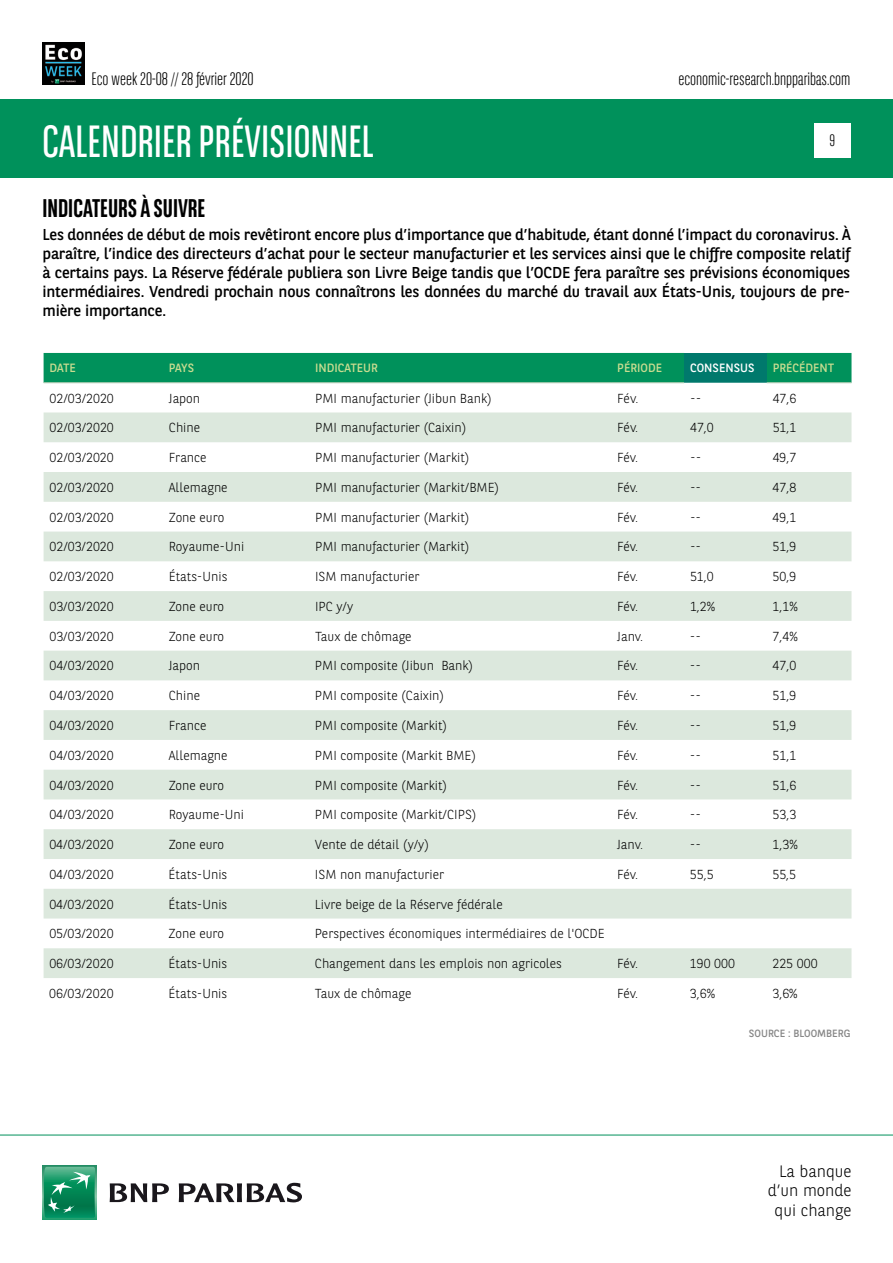
<style>
.page{position:relative;width:893px;height:1263px;background:#fff}
.page>*{position:absolute;margin:0;border:0;box-sizing:border-box;transform-origin:0 0}
.t1{font:45px "BNPP Sans Condensed";color:#fff}
.t2{font:700 25.5px "BNPP Sans Condensed";color:#000}
.t3{font:300 18px "BNPP Sans Condensed";color:#000}
.t4{font:300 16.5px/19.8px "BNPP Sans";color:#000;text-align:right}
.t5{font:300 16.5px "BNPP Sans Condensed";color:#000}
.t6{font:15.75px/18.9px "BNPP Sans";letter-spacing:-.01em;color:#000;text-align:justify}
.t7{font:300 13.05px "BNPP Sans";color:#000}
.t8{font:12px "BNPP Sans";color:#c9dc90}
.t9{font:12px "BNPP Sans";color:#fff}
.t10{font:10.5px "BNPP Sans";color:#878787}
</style>
<div class="page">
<div style="left:1px;top:99px;width:892px;height:78px;background:#00915b"></div>
<svg style="left:43px;top:1166px;width:53px;height:53px"></svg>
<svg style="left:44px;top:1167px;width:51px;height:51px;background:#26996e"></svg>
<svg style="left:110px;top:1183px;width:59px;height:19px"></svg>
<svg style="left:179px;top:1183px;width:123px;height:19px"></svg>
<hr style="left:0;top:1135px;width:893px;height:1px;background:#00915b">
<div style="left:814px;top:123px;width:36px;height:34px;background:#fff"></div>
<img style="left:43px;top:43px;width:42px;height:42px">
<div style="left:44px;top:353px;width:807px;height:29px;background:#00915b"></div>
<div style="left:684px;top:353px;width:83px;height:30px;background:#00796c"></div>
<svg style="left:44px;top:412px;width:807px;height:566px;fill:#dce8dd"></svg>
<hr style="left:44px;top:382px;width:119px;height:1px;background:#a2c5a9">
<hr style="left:163px;top:382px;width:146px;height:1px;background:#a2c5a9">
<hr style="left:309px;top:382px;width:302px;height:1px;background:#a2c5a9">
<hr style="left:611px;top:382px;width:73px;height:1px;background:#a2c5a9">
<hr style="left:767px;top:382px;width:84px;height:1px;background:#a2c5a9">
<h3 class="t3" style="left:91px;top:67px;width:164px">Eco week 20-08 // 28 février 2020</h3>
<h3 class="t3" style="left:678px;top:67px;width:174px">economic-research.bnpparibas.com</h3>
<h1 class="t1" style="left:43px;top:113px;width:333px">CALENDRIER PRÉVISIONNEL</h1>
<h2 class="t2" style="left:43px;top:193px;width:164px">INDICATEURS À SUIVRE</h2>
<p class="t6" style="left:43px;top:224px;width:809px">Les données de début de mois revêtiront encore plus d’importance que d’habitude, étant donné l’impact du coronavirus. À paraître, l’indice des directeurs d’achat pour le secteur manufacturier et les services ainsi que le chiffre composite relatif à certains pays. La Réserve fédérale publiera son Livre Beige tandis que l’OCDE fera paraître ses prévisions économiques intermédiaires. Vendredi prochain nous connaîtrons les données du marché du travail aux États-Unis, toujours de pre&shy;mière importance.</p>
<p class="t5" style="left:829px;top:130px;width:7px">9</p>
<p class="t8" style="left:50px;top:360px;width:28px">DATE</p>
<p class="t8" style="left:169px;top:360px;width:27px">PAYS</p>
<p class="t8" style="left:315px;top:360px;width:64px">INDICATEUR</p>
<p class="t8" style="left:617px;top:360px;width:46px">PÉRIODE</p>
<p class="t9" style="left:690px;top:360px;width:66px">CONSENSUS</p>
<p class="t8" style="left:773px;top:360px;width:63px">PRÉCÉDENT</p>
<p class="t7" style="left:50px;top:389px;width:66px">02/03/2020</p>
<p class="t7" style="left:169px;top:389px;width:33px">Japon</p>
<p class="t7" style="left:315px;top:389px;width:178px">PMI manufacturier (Jibun Bank)</p>
<p class="t7" style="left:617px;top:389px;width:23px">Fév.</p>
<p class="t7" style="left:690px;top:389px;width:13px">--</p>
<p class="t7" style="left:773px;top:389px;width:25px">47,6</p>
<p class="t7" style="left:50px;top:419px;width:66px">02/03/2020</p>
<p class="t7" style="left:169px;top:419px;width:33px">Chine</p>
<p class="t7" style="left:315px;top:419px;width:153px">PMI manufacturier (Caixin)</p>
<p class="t7" style="left:617px;top:419px;width:23px">Fév.</p>
<p class="t7" style="left:690px;top:419px;width:25px">47,0</p>
<p class="t7" style="left:773px;top:419px;width:25px">51,1</p>
<p class="t7" style="left:50px;top:449px;width:66px">02/03/2020</p>
<p class="t7" style="left:169px;top:449px;width:39px">France</p>
<p class="t7" style="left:315px;top:449px;width:156px">PMI manufacturier (Markit)</p>
<p class="t7" style="left:617px;top:449px;width:23px">Fév.</p>
<p class="t7" style="left:690px;top:449px;width:13px">--</p>
<p class="t7" style="left:773px;top:449px;width:25px">49,7</p>
<p class="t7" style="left:50px;top:478px;width:66px">02/03/2020</p>
<p class="t7" style="left:169px;top:478px;width:60px">Allemagne</p>
<p class="t7" style="left:315px;top:478px;width:186px">PMI manufacturier (Markit/BME)</p>
<p class="t7" style="left:617px;top:478px;width:23px">Fév.</p>
<p class="t7" style="left:690px;top:478px;width:13px">--</p>
<p class="t7" style="left:773px;top:478px;width:25px">47,8</p>
<p class="t7" style="left:50px;top:508px;width:66px">02/03/2020</p>
<p class="t7" style="left:169px;top:508px;width:57px">Zone euro</p>
<p class="t7" style="left:315px;top:508px;width:156px">PMI manufacturier (Markit)</p>
<p class="t7" style="left:617px;top:508px;width:23px">Fév.</p>
<p class="t7" style="left:690px;top:508px;width:13px">--</p>
<p class="t7" style="left:773px;top:508px;width:25px">49,1</p>
<p class="t7" style="left:50px;top:538px;width:66px">02/03/2020</p>
<p class="t7" style="left:169px;top:538px;width:77px">Royaume-Uni</p>
<p class="t7" style="left:315px;top:538px;width:156px">PMI manufacturier (Markit)</p>
<p class="t7" style="left:617px;top:538px;width:23px">Fév.</p>
<p class="t7" style="left:690px;top:538px;width:13px">--</p>
<p class="t7" style="left:773px;top:538px;width:25px">51,9</p>
<p class="t7" style="left:50px;top:568px;width:66px">02/03/2020</p>
<p class="t7" style="left:169px;top:568px;width:60px">États-Unis</p>
<p class="t7" style="left:315px;top:568px;width:106px">ISM manufacturier</p>
<p class="t7" style="left:617px;top:568px;width:23px">Fév.</p>
<p class="t7" style="left:690px;top:568px;width:25px">51,0</p>
<p class="t7" style="left:773px;top:568px;width:25px">50,9</p>
<p class="t7" style="left:49px;top:597px;width:66px">03/03/2020</p>
<p class="t7" style="left:169px;top:597px;width:57px">Zone euro</p>
<p class="t7" style="left:315px;top:597px;width:40px">IPC y/y</p>
<p class="t7" style="left:617px;top:597px;width:23px">Fév.</p>
<p class="t7" style="left:690px;top:597px;width:27px">1,2%</p>
<p class="t7" style="left:773px;top:597px;width:27px">1,1%</p>
<p class="t7" style="left:49px;top:627px;width:66px">03/03/2020</p>
<p class="t7" style="left:169px;top:627px;width:57px">Zone euro</p>
<p class="t7" style="left:315px;top:627px;width:98px">Taux de chômage</p>
<p class="t7" style="left:617px;top:627px;width:28px">Janv.</p>
<p class="t7" style="left:690px;top:627px;width:13px">--</p>
<p class="t7" style="left:773px;top:627px;width:27px">7,4%</p>
<p class="t7" style="left:49px;top:657px;width:66px">04/03/2020</p>
<p class="t7" style="left:169px;top:657px;width:33px">Japon</p>
<p class="t7" style="left:315px;top:657px;width:159px">PMI composite (Jibun Bank)</p>
<p class="t7" style="left:617px;top:657px;width:23px">Fév.</p>
<p class="t7" style="left:690px;top:657px;width:13px">--</p>
<p class="t7" style="left:773px;top:657px;width:25px">47,0</p>
<p class="t7" style="left:49px;top:687px;width:66px">04/03/2020</p>
<p class="t7" style="left:169px;top:687px;width:33px">Chine</p>
<p class="t7" style="left:315px;top:687px;width:130px">PMI composite (Caixin)</p>
<p class="t7" style="left:617px;top:687px;width:23px">Fév.</p>
<p class="t7" style="left:690px;top:687px;width:13px">--</p>
<p class="t7" style="left:773px;top:687px;width:25px">51,9</p>
<p class="t7" style="left:49px;top:716px;width:66px">04/03/2020</p>
<p class="t7" style="left:169px;top:716px;width:39px">France</p>
<p class="t7" style="left:315px;top:716px;width:134px">PMI composite (Markit)</p>
<p class="t7" style="left:617px;top:716px;width:23px">Fév.</p>
<p class="t7" style="left:690px;top:716px;width:13px">--</p>
<p class="t7" style="left:772px;top:716px;width:25px">51,9</p>
<p class="t7" style="left:49px;top:746px;width:66px">04/03/2020</p>
<p class="t7" style="left:169px;top:746px;width:60px">Allemagne</p>
<p class="t7" style="left:315px;top:746px;width:163px">PMI composite (Markit BME)</p>
<p class="t7" style="left:617px;top:746px;width:23px">Fév.</p>
<p class="t7" style="left:690px;top:746px;width:13px">--</p>
<p class="t7" style="left:772px;top:746px;width:25px">51,1</p>
<p class="t7" style="left:49px;top:776px;width:66px">04/03/2020</p>
<p class="t7" style="left:169px;top:776px;width:57px">Zone euro</p>
<p class="t7" style="left:315px;top:776px;width:134px">PMI composite (Markit)</p>
<p class="t7" style="left:617px;top:776px;width:23px">Fév.</p>
<p class="t7" style="left:690px;top:776px;width:13px">--</p>
<p class="t7" style="left:772px;top:776px;width:25px">51,6</p>
<p class="t7" style="left:49px;top:806px;width:66px">04/03/2020</p>
<p class="t7" style="left:169px;top:806px;width:77px">Royaume-Uni</p>
<p class="t7" style="left:315px;top:806px;width:163px">PMI composite (Markit/CIPS)</p>
<p class="t7" style="left:617px;top:806px;width:23px">Fév.</p>
<p class="t7" style="left:690px;top:806px;width:13px">--</p>
<p class="t7" style="left:772px;top:806px;width:25px">53,3</p>
<p class="t7" style="left:49px;top:836px;width:66px">04/03/2020</p>
<p class="t7" style="left:169px;top:836px;width:57px">Zone euro</p>
<p class="t7" style="left:315px;top:836px;width:115px">Vente de détail (y/y)</p>
<p class="t7" style="left:617px;top:836px;width:28px">Janv.</p>
<p class="t7" style="left:690px;top:836px;width:13px">--</p>
<p class="t7" style="left:772px;top:836px;width:27px">1,3%</p>
<p class="t7" style="left:49px;top:865px;width:66px">04/03/2020</p>
<p class="t7" style="left:169px;top:865px;width:60px">États-Unis</p>
<p class="t7" style="left:315px;top:865px;width:131px">ISM non manufacturier</p>
<p class="t7" style="left:617px;top:865px;width:23px">Fév.</p>
<p class="t7" style="left:690px;top:865px;width:25px">55,5</p>
<p class="t7" style="left:772px;top:865px;width:25px">55,5</p>
<p class="t7" style="left:49px;top:895px;width:66px">04/03/2020</p>
<p class="t7" style="left:169px;top:895px;width:60px">États-Unis</p>
<p class="t7" style="left:315px;top:895px;width:189px">Livre beige de la Réserve fédérale</p>
<p class="t7" style="left:49px;top:925px;width:66px">05/03/2020</p>
<p class="t7" style="left:169px;top:925px;width:57px">Zone euro</p>
<p class="t7" style="left:315px;top:925px;width:291px">Perspectives économiques intermédiaires de l'OCDE</p>
<p class="t7" style="left:49px;top:955px;width:66px">06/03/2020</p>
<p class="t7" style="left:169px;top:955px;width:60px">États-Unis</p>
<p class="t7" style="left:315px;top:955px;width:249px">Changement dans les emplois non agricoles</p>
<p class="t7" style="left:617px;top:955px;width:23px">Fév.</p>
<p class="t7" style="left:690px;top:955px;width:47px">190 000</p>
<p class="t7" style="left:772px;top:955px;width:47px">225 000</p>
<p class="t7" style="left:49px;top:984px;width:66px">06/03/2020</p>
<p class="t7" style="left:169px;top:984px;width:60px">États-Unis</p>
<p class="t7" style="left:315px;top:984px;width:98px">Taux de chômage</p>
<p class="t7" style="left:617px;top:984px;width:23px">Fév.</p>
<p class="t7" style="left:690px;top:984px;width:27px">3,6%</p>
<p class="t7" style="left:772px;top:984px;width:27px">3,6%</p>
<p class="t10" style="left:749px;top:1026px;width:103px">SOURCE : BLOOMBERG</p>
<p class="t4" style="left:768px;top:1160px;width:85px">La banque d’un monde qui change</p>
</div>
